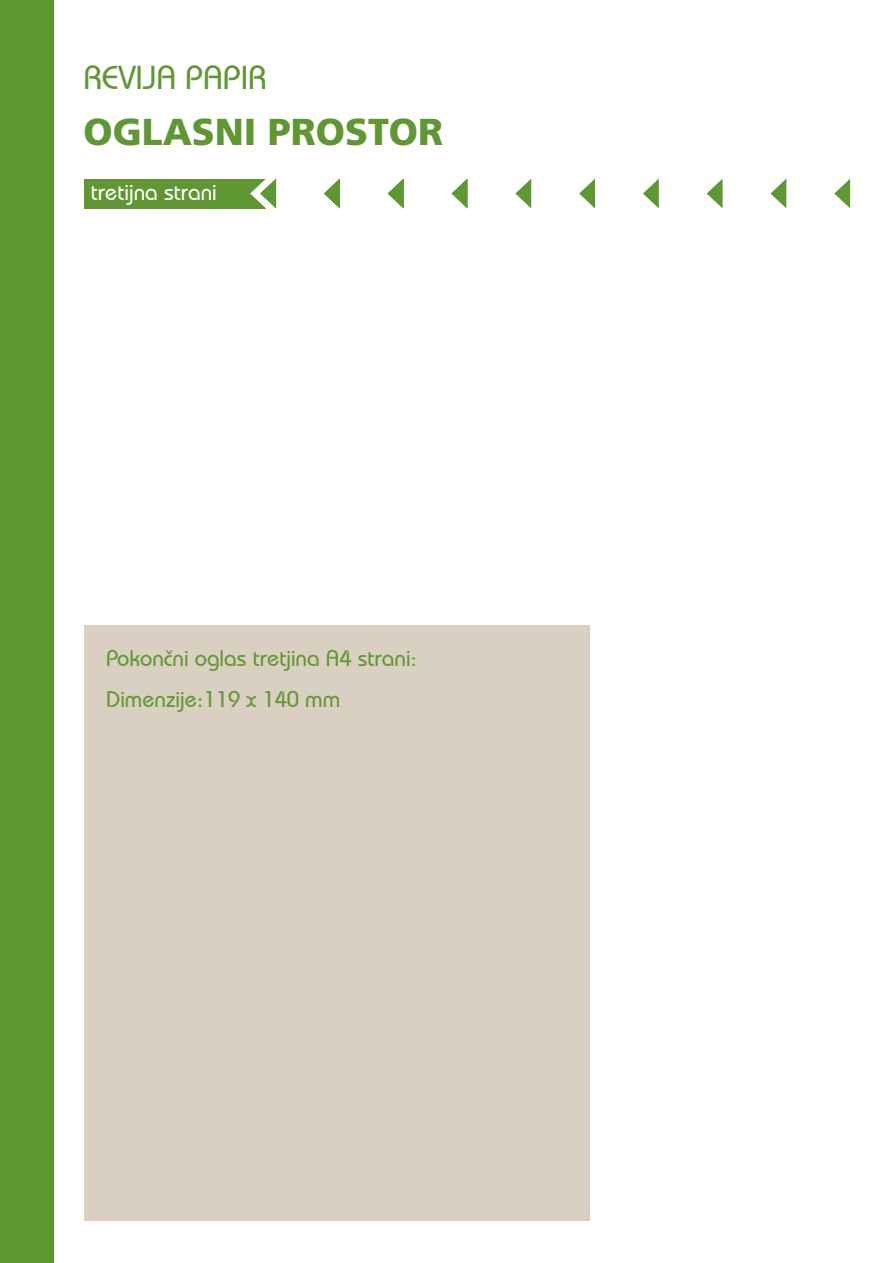
<style>
.page{position:relative;width:893px;height:1263px;background:#fff}
.page>*{position:absolute;margin:0;border:0;box-sizing:border-box;transform-origin:0 0}
.NASLOV_ZELENA{font:900 37.5px "Frutiger LT Pro";color:#5f9832}
.NASLOV_ZELENA-2{font:500 33px "Bauhaus IT Cby BT";color:#5f9832}
.PODNASLOV_PASICA_DES{font:500 22.5px "Bauhaus IT Cby BT";color:#5f9832}
.PODNASLOV_PASICA_LEV{font:500 22.5px "Bauhaus IT Cby BT";color:#fff}
</style>
<div class="page">
<div style="left:84px;top:625px;width:506px;height:595px;background:#d9d0c1"></div>
<div style="left:0;top:0;width:54px;height:1263px;background:#5f9832"></div>
<div style="left:84px;top:179px;width:118px;height:29px;background:#5f9832"></div>
<div style="left:148px;top:179px;width:117px;height:29px;background:#5f9832"></div>
<svg style="left:834px;top:179px;width:16px;height:29px"></svg>
<svg style="left:770px;top:179px;width:16px;height:29px"></svg>
<svg style="left:707px;top:179px;width:16px;height:29px"></svg>
<svg style="left:643px;top:179px;width:16px;height:29px"></svg>
<svg style="left:579px;top:179px;width:16px;height:29px"></svg>
<svg style="left:515px;top:179px;width:16px;height:29px"></svg>
<svg style="left:452px;top:179px;width:15px;height:29px"></svg>
<svg style="left:324px;top:178px;width:16px;height:31px"></svg>
<svg style="left:387px;top:178px;width:17px;height:31px"></svg>
<svg style="left:250px;top:178px;width:26px;height:31px"></svg>
<p class="NASLOV_ZELENA-2" style="left:84px;top:57px;width:185px">REVIJA PAPIR</p>
<p class="NASLOV_ZELENA" style="left:84px;top:109px;width:361px">OGLASNI PROSTOR</p>
<p class="PODNASLOV_PASICA_LEV" style="left:91px;top:178px;width:128px">tretijna strani</p>
<p class="PODNASLOV_PASICA_DES" style="left:106px;top:645px;width:312px">Pokončni oglas tretjina A4 strani:</p>
<p class="PODNASLOV_PASICA_DES" style="left:106px;top:685px;width:235px">Dimenzije:119 x 140 mm</p>
</div>
